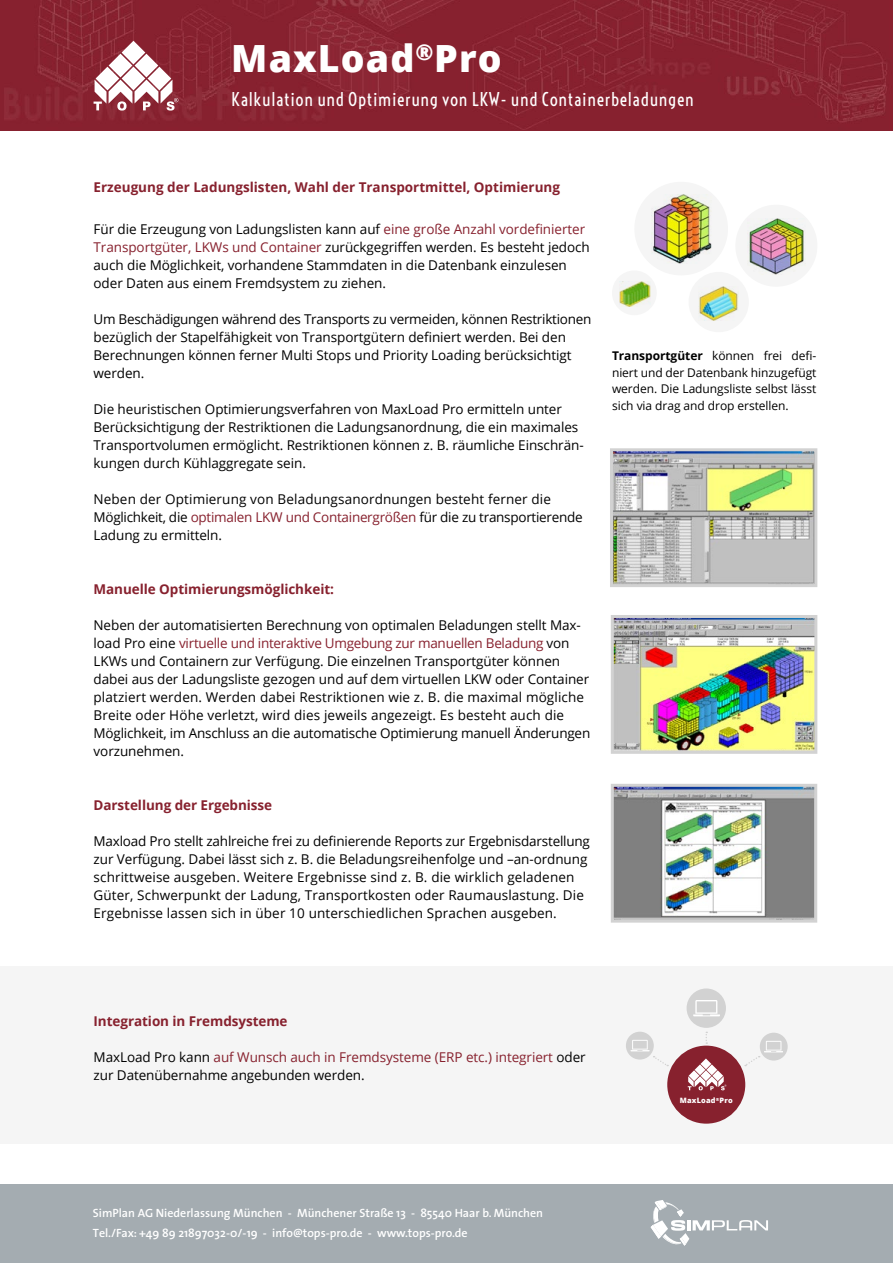
<style>
.page{position:relative;width:893px;height:1263px;background:#fff}
.page>*{position:absolute;margin:0;border:0;box-sizing:border-box;transform-origin:0 0}
.t1{font:800 37.5px "Open Sans";letter-spacing:.03em;color:#fff}
.t2{font:18px "Voltaire";letter-spacing:.03em;color:#fff}
.t3{font:13.5px/18px "Open Sans";letter-spacing:-.005em;color:#000}
.t4{font:700 13.5px "Open Sans";letter-spacing:-.005em;color:#87212e}
.t5{font:600 12px/19.5px "The Sans";color:#fff}
.t6{font:12px/16.5px "Open Sans";letter-spacing:-.005em;color:#000;text-align:justify}
.t7{font:800 7.35px "Open Sans";letter-spacing:.03em;color:#fff}
.s1{color:#87212e}
.s2{font-weight:700}
</style>
<div class="page">
<div style="left:0;top:966px;width:893px;height:178px;background:#f5f5f5"></div>
<div style="left:687px;top:988px;width:39px;height:40px;background:#d2d2d2;border-radius:50%"></div>
<svg style="left:693px;top:1000px;width:27px;height:16px"></svg>
<img style="left:614px;top:452px;width:199px;height:131px">
<div style="left:610px;top:448px;width:207px;height:139px;border:3px solid #d2d2d2"></div>
<div style="left:634px;top:182px;width:94px;height:93px;background:#f5f5f5;border-radius:50%"></div>
<div style="left:735px;top:205px;width:82px;height:82px;background:#f5f5f5;border-radius:50%"></div>
<div style="left:612px;top:270px;width:45px;height:45px;background:#f5f5f5;border-radius:50%"></div>
<div style="left:689px;top:272px;width:60px;height:60px;background:#f5f5f5;border-radius:50%"></div>
<img style="left:651px;top:194px;width:61px;height:70px">
<img style="left:619px;top:282px;width:31px;height:25px">
<img style="left:749px;top:218px;width:55px;height:57px">
<img style="left:699px;top:287px;width:40px;height:33px">
<img style="left:615px;top:619px;width:198px;height:131px">
<div style="left:611px;top:615px;width:206px;height:139px;border:3px solid #d2d2d2"></div>
<img style="left:615px;top:788px;width:198px;height:131px">
<div style="left:611px;top:784px;width:206px;height:139px;border:3px solid #d2d2d2"></div>
<div style="left:667px;top:1045px;width:78px;height:79px;background:#87212e;border-radius:50%"></div>
<svg style="left:688px;top:1058px;width:38px;height:32px"></svg>
<div style="left:626px;top:1032px;width:28px;height:27px;background:#d2d2d2;border-radius:50%"></div>
<div style="left:760px;top:1033px;width:28px;height:27px;background:#d2d2d2;border-radius:50%"></div>
<svg style="left:631px;top:1040px;width:37px;height:26px"></svg>
<svg style="left:744px;top:1041px;width:39px;height:25px"></svg>
<div style="left:0;top:1184px;width:893px;height:79px;background:#a4acb1"></div>
<svg style="left:651px;top:1200px;width:117px;height:46px"></svg>
<img style="left:0;top:0;width:893px;height:131px">
<svg style="left:94px;top:41px;width:84px;height:70px"></svg>
<h1 class="t1" style="left:231px;top:30px;width:272px">MaxLoad<sup>®</sup>Pro</h1>
<h2 class="t2" style="left:231px;top:88px;width:464px">Kalkulation und Optimierung von LKW- und Containerbeladungen</h2>
<p class="t4" style="left:94px;top:178px;width:468px">Erzeugung der Ladungslisten, Wahl der Transportmittel, Optimierung</p>
<p class="t3" style="left:94px;top:220px;width:498px">Für die Erzeugung von Ladungslisten kann auf <span class="s1">eine große Anzahl vordefinierter Transportgüter, LKWs und Container</span> zurückgegriffen werden. Es besteht jedoch auch die Möglichkeit, vorhandene Stammdaten in die Datenbank einzulesen oder Daten aus einem Fremdsystem zu ziehen.</p>
<p class="t3" style="left:94px;top:310px;width:499px">Um Beschädigungen während des Transports zu vermeiden, können Restriktionen bezüglich der Stapelfähigkeit von Transportgütern definiert werden. Bei den Berechnungen können ferner Multi Stops und Priority Loading berücksichtigt werden.</p>
<p class="t3" style="left:94px;top:400px;width:492px">Die heuristischen Optimierungsverfahren von MaxLoad Pro ermitteln unter Berücksichtigung der Restriktionen die Ladungsanordnung, die ein maximales Transportvolumen ermöglicht. Restriktionen können z. B. räumliche Einschrän&shy;kungen durch Kühlaggregate sein.</p>
<p class="t3" style="left:94px;top:490px;width:491px">Neben der Optimierung von Beladungsanordnungen besteht ferner die<br>Möglichkeit, die <span class="s1">optimalen LKW und Containergrößen</span> für die zu transportierende<br>Ladung zu ermitteln.</p>
<p class="t4" style="left:94px;top:580px;width:242px">Manuelle Optimierungsmöglichkeit:</p>
<p class="t3" style="left:94px;top:616px;width:498px">Neben der automatisierten Berechnung von optimalen Beladungen stellt Max&shy;load Pro eine <span class="s1">virtuelle und interaktive Umgebung zur manuellen Beladung</span> von LKWs und Containern zur Verfügung. Die einzelnen Transportgüter können dabei aus der Ladungsliste gezogen und auf dem virtuellen LKW oder Container platziert werden. Werden dabei Restriktionen wie z. B. die maximal mögliche Breite oder Höhe verletzt, wird dies jeweils angezeigt. Es besteht auch die Möglichkeit, im Anschluss an die automatische Optimierung manuell Änderungen vorzunehmen.</p>
<p class="t4" style="left:94px;top:796px;width:180px">Darstellung der Ergebnisse</p>
<p class="t3" style="left:94px;top:832px;width:498px">Maxload Pro stellt zahlreiche frei zu definierende Reports zur Ergebnisdarstellung zur Verfügung. Dabei lässt sich z. B. die Beladungsreihenfolge und –an-ordnung schrittweise ausgeben. Weitere Ergebnisse sind z. B. die wirklich geladenen Güter, Schwerpunkt der Ladung, Transportkosten oder Raumauslastung. Die Ergebnisse lassen sich in über 10 unterschiedlichen Sprachen ausgeben.</p>
<p class="t6" style="left:612px;top:347px;width:206px"><span class="s2">Transportgüter</span> können frei defi&shy;niert und der Datenbank hinzugefügt werden. Die Ladungsliste selbst lässt sich via drag and drop erstellen.</p>
<p class="t4" style="left:94px;top:1011px;width:196px">Integration in Fremdsysteme</p>
<p class="t3" style="left:94px;top:1048px;width:494px">MaxLoad Pro kann <span class="s1">auf Wunsch auch in Fremdsysteme (ERP etc.) integriert</span> oder zur Datenübernahme angebunden werden.</p>
<p class="t7" style="left:680px;top:1095px;width:54px">MaxLoad<sup>®</sup>Pro</p>
<p class="t5" style="left:93px;top:1203px;width:452px">SimPlan AG Niederlassung München - Münchener Straße 13 - 85540 Haar b. München<br>Tel./Fax: +49 89 21897032-0/-19 - info@tops-pro.de - www.tops-pro.de</p>
</div>
